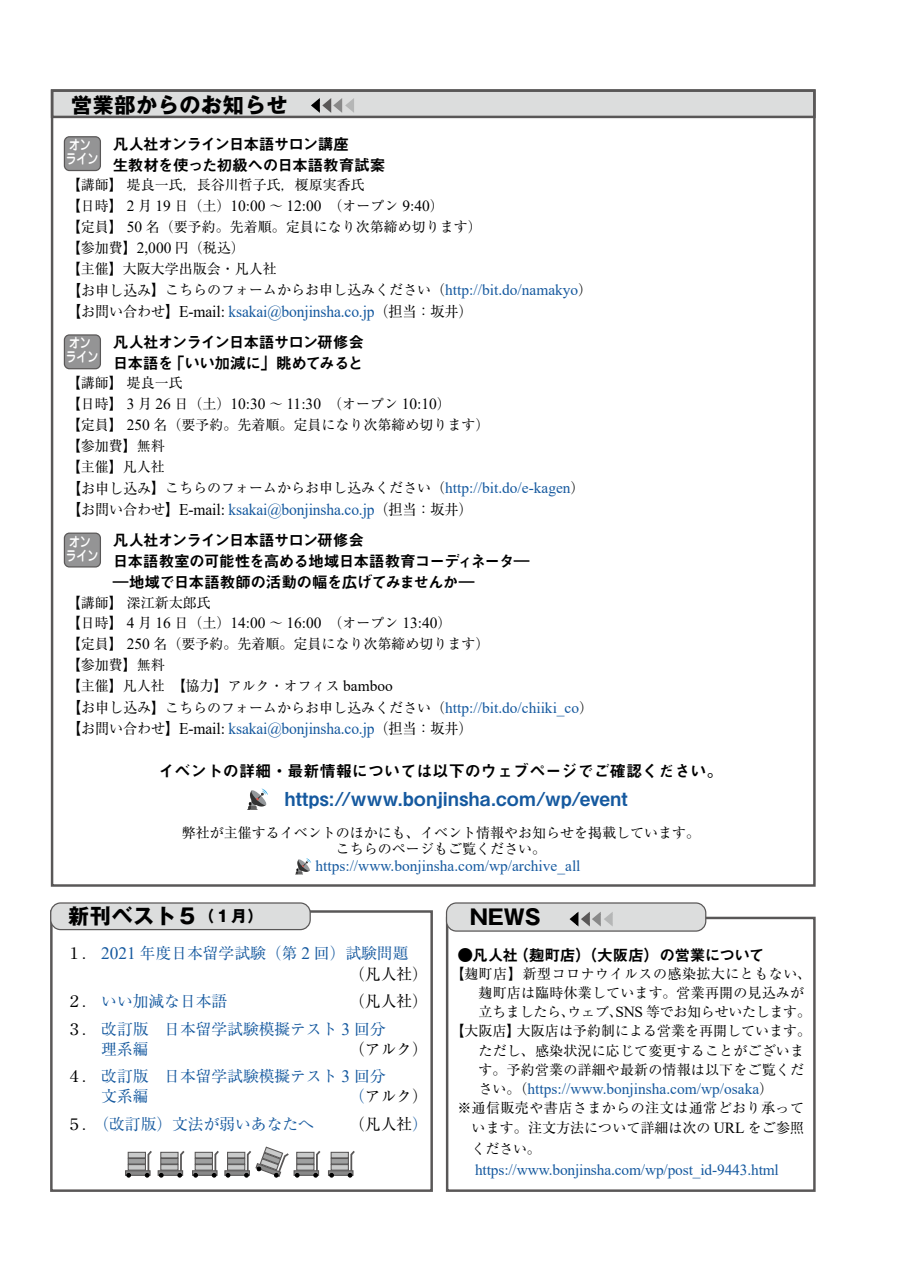
<style>
.page{position:relative;width:903px;height:1275px;background:#fff}
.page>*{position:absolute;margin:0;border:0;box-sizing:border-box;transform-origin:0 0}
.t1{font:700 21px "Gothic MB101 Pro";letter-spacing:.035em;color:#000}
.t2{font:19.25px "Midashi Go Pro MB31";letter-spacing:.01em;color:#15599f}
.t3{font:16.45px "Times New Roman";letter-spacing:-.01em;color:#15599f;scale:.95 1}
.t4{font:16.1px "Midashi Go Pro MB31";color:#000}
.t5{font:15.75px/21px "Midashi Go Pro MB31";letter-spacing:-.055em;color:#000}
.t6{font:15.75px/27.5px "Ryumin Pro";color:#15599f}
.t7{font:15.75px "Ryumin Pro";color:#000}
.t8{font:15.4px "Times New Roman";color:#15599f}
.t9{font:15.4px "Times New Roman";color:#000}
.t10{font:14px/21px "Ryumin Pro";color:#000}
.t11{font:14px/19.2px "Ryumin Pro";letter-spacing:.035em;color:#000;text-align:right}
.t12{font:14px "Ryumin Pro";letter-spacing:-.02em;color:#000}
.t13{font:500 14px/14px "Jun 34 Pro";letter-spacing:-.025em;color:#fff;scale:.8 1}
.s1{font-family:"Times New Roman";font-size:15.4px}
.s2{font-size:14.88px}
.s3{font-family:"Times New Roman";font-size:15.4px;color:#15599f}
.s4{font-family:"Ryumin Pro";font-size:14.88px;color:#000}
.s5{color:#000}
.s6{font-family:"Ryumin Pro";font-size:14px}
.s7{font-family:"Ryumin Pro";font-size:14px;color:#000}
.s8{font-size:15.75px}
.s9{font-family:"Times New Roman";font-size:17.32px}
.s10{color:#15599f}
</style>
<div class="page">
<div style="left:51px;top:89px;width:765px;height:29px;background:#dcdddd;border:2px solid #595757"></div>
<div style="left:64px;top:137px;width:36px;height:34px;background:#949495;border-radius:5px"></div>
<div style="left:64px;top:136px;width:37px;height:35px;border:1px solid #595757;border-radius:5px"></div>
<div style="left:64px;top:335px;width:36px;height:34px;background:#949495;border-radius:5px"></div>
<div style="left:64px;top:334px;width:37px;height:35px;border:1px solid #595757;border-radius:5px"></div>
<div style="left:64px;top:533px;width:36px;height:34px;background:#949495;border-radius:5px"></div>
<div style="left:64px;top:533px;width:37px;height:34px;border:1px solid #595757;border-radius:5px"></div>
<svg style="left:311px;top:98px;width:43px;height:15px"></svg>
<div style="left:446px;top:917px;width:370px;height:275px;border:2px solid #595757"></div>
<div style="left:446px;top:903px;width:260px;height:28px;background:#dcdddd;border-radius:10px"></div>
<div style="left:446px;top:902px;width:260px;height:30px;border:1px solid #595757;border-radius:10px"></div>
<svg style="left:569px;top:911px;width:44px;height:16px"></svg>
<div style="left:50px;top:910px;width:383px;height:282px;border:2px solid #595757"></div>
<div style="left:51px;top:903px;width:259px;height:27px;background:#dcdddd;border-radius:10px"></div>
<div style="left:50px;top:902px;width:261px;height:28px;border:1px solid #595757;border-radius:10px"></div>
<svg style="left:230px;top:1171px;width:14px;height:5px"></svg>
<div style="left:227px;top:1164px;width:18px;height:7px;background:#c9caca;border:1px solid #595757"></div>
<svg style="left:230px;top:1158px;width:14px;height:6px"></svg>
<svg style="left:230px;top:1152px;width:14px;height:6px"></svg>
<svg style="left:328px;top:1170px;width:20px;height:6px"></svg>
<svg style="left:329px;top:1173px;width:5px;height:5px"></svg>
<svg style="left:348px;top:1151px;width:7px;height:27px"></svg>
<div style="left:331px;top:1164px;width:18px;height:7px;background:#c9caca;border:1px solid #595757"></div>
<svg style="left:331px;top:1158px;width:18px;height:6px"></svg>
<svg style="left:331px;top:1152px;width:18px;height:6px"></svg>
<svg style="left:192px;top:1170px;width:20px;height:6px"></svg>
<svg style="left:193px;top:1173px;width:5px;height:5px"></svg>
<svg style="left:212px;top:1151px;width:18px;height:27px"></svg>
<div style="left:195px;top:1164px;width:18px;height:7px;background:#c9caca;border:1px solid #595757"></div>
<svg style="left:195px;top:1158px;width:18px;height:6px"></svg>
<svg style="left:195px;top:1152px;width:18px;height:6px"></svg>
<svg style="left:300px;top:1171px;width:13px;height:5px"></svg>
<svg style="left:244px;top:1146px;width:56px;height:32px"></svg>
<svg style="left:313px;top:1151px;width:8px;height:27px"></svg>
<div style="left:296px;top:1164px;width:18px;height:7px;background:#c9caca;border:1px solid #595757"></div>
<svg style="left:296px;top:1158px;width:18px;height:6px"></svg>
<svg style="left:296px;top:1152px;width:18px;height:6px"></svg>
<svg style="left:164px;top:1171px;width:13px;height:5px"></svg>
<svg style="left:177px;top:1151px;width:8px;height:27px"></svg>
<div style="left:160px;top:1164px;width:19px;height:7px;background:#c9caca;border:1px solid #595757"></div>
<svg style="left:164px;top:1158px;width:15px;height:6px"></svg>
<svg style="left:164px;top:1152px;width:15px;height:6px"></svg>
<svg style="left:125px;top:1170px;width:20px;height:6px"></svg>
<svg style="left:126px;top:1173px;width:5px;height:5px"></svg>
<svg style="left:145px;top:1151px;width:19px;height:27px"></svg>
<div style="left:128px;top:1164px;width:18px;height:7px;background:#c9caca;border:1px solid #595757"></div>
<svg style="left:128px;top:1158px;width:18px;height:6px"></svg>
<svg style="left:128px;top:1152px;width:18px;height:6px"></svg>
<h1 class="t1" style="left:71px;top:87px;width:218px">営業部からのお知らせ</h1>
<p class="t13" style="left:66px;top:137px;width:43px">オンライン</p>
<p class="t5" style="left:113px;top:132px;width:274px">凡人社オンライン日本語サロン講座<br>生教材を使った初級への日本語教育試案</p>
<p class="t10" style="left:67px;top:174px;width:527px">【講師】 堤良一氏，長谷川哲子氏，榎原実香氏<br>【日時】 <span class="s1">2</span> 月 <span class="s1">19</span> 日（土）<span class="s1">10:00</span> ～ <span class="s1">12:00</span>　（オープン <span class="s1">9:40</span>）<br>【定員】 <span class="s1">50</span> 名（要予約。先着順。定員になり次第締め切ります）<br>【参加費】<span class="s1">2,000</span> 円（税込）<br>【主催】大阪大学出版会・凡人社<br><span class="s2">【お申し込み</span>】こちらのフォームからお申し込みください（<span class="s3">http://bit.do/namakyo</span>）</p>
<p class="t3" style="left:67px;top:299px;width:428px"><span class="s4">【お問い合わせ】</span><span class="s5">E-mail:</span> ksakai@bonjinsha.co.jp<span class="s4">（担当：坂井）</span></p>
<p class="t13" style="left:66px;top:335px;width:43px">オンライン</p>
<p class="t5" style="left:113px;top:330px;width:253px">凡人社オンライン日本語サロン研修会日本語を「いい加減に」眺めてみると</p>
<p class="t10" style="left:67px;top:372px;width:118px">【講師】 堤良一氏</p>
<p class="t9" style="left:67px;top:393px;width:386px"><span class="s6">【日時】</span> 3 <span class="s6">月</span> 26 <span class="s6">日（土）</span>10:30 <span class="s6">～</span> 11:30<span class="s6">　（オープン</span> 10:10<span class="s6">）</span></p>
<p class="t10" style="left:67px;top:414px;width:519px">【定員】 <span class="s1">250</span> 名（要予約。先着順。定員になり次第締め切ります）<br>【参加費】無料<br>【主催】凡人社<br><span class="s2">【お申し込み</span>】こちらのフォームからお申し込みください（<span class="s3">http://bit.do/e-kagen</span>）</p>
<p class="t3" style="left:67px;top:498px;width:428px"><span class="s4">【お問い合わせ】</span><span class="s5">E-mail:</span> ksakai@bonjinsha.co.jp<span class="s4">（担当：坂井）</span></p>
<p class="t13" style="left:66px;top:533px;width:43px">オンライン</p>
<p class="t5" style="left:113px;top:528px;width:418px">凡人社オンライン日本語サロン研修会<br>日本語教室の可能性を高める地域日本語教育コーディネータ― ―地域で日本語教師の活動の幅を広げてみませんか―</p>
<p class="t10" style="left:67px;top:591px;width:146px">【講師】 深江新太郎氏</p>
<p class="t9" style="left:67px;top:612px;width:386px"><span class="s6">【日時】</span> 4 <span class="s6">月</span> 16 <span class="s6">日（土）</span>14:00 <span class="s6">～</span> 16:00<span class="s6">　（オープン</span> 13:40<span class="s6">）</span></p>
<p class="t10" style="left:67px;top:633px;width:424px">【定員】 <span class="s1">250</span> 名（要予約。先着順。定員になり次第締め切ります）【参加費】無料<br>【主催】凡人社　【協力】アルク・オフィス <span class="s1">bamboo</span></p>
<p class="t8" style="left:67px;top:697px;width:527px"><span class="s4">【お申し込み</span><span class="s7">】こちらのフォームからお申し込みください（</span>http://bit.do/chiiki_co<span class="s7">）</span></p>
<p class="t3" style="left:67px;top:717px;width:428px"><span class="s4">【お問い合わせ】</span><span class="s5">E-mail:</span> ksakai@bonjinsha.co.jp<span class="s4">（担当：坂井）</span></p>
<p class="t4" style="left:158px;top:758px;width:566px">イベントの詳細・最新情報については以下のウェブページでご確認ください。</p>
<h2 class="t2" style="left:285px;top:783px;width:344px">https://www.bonjinsha.com/wp/event</h2>
<p class="t10" style="left:182px;top:824px;width:519px;line-height:15.8px;text-align:center">弊社が主催するイベントのほかにも、イベント情報やお知らせを掲載しています。こちらのページもご覧ください。</p>
<p class="t8" style="left:315px;top:855px;width:267px">https://www.bonjinsha.com/wp/archive_all</p>
<h1 class="t1" style="left:68px;top:899px;width:197px">新刊ベスト５<span class="s8">（１月）</span></h1>
<p class="t6" style="left:349px;top:942px;width:80px;line-height:20.1px;text-indent:-283px"><span class="s5">１．</span> <span class="s9">2021</span> 年度日本留学試験（第 <span class="s9">2</span> 回）試験問題<span class="s5">（凡人社）</span></p>
<p class="t6" style="left:67px;top:986px;width:162px"><span class="s5">２．</span>いい加減な日本語</p>
<p class="t6" style="left:67px;top:986px;width:363px;text-indent:283px"><span class="s5">（凡人社）<br>３．</span>改訂版　日本留学試験模擬テスト <span class="s9">3</span> 回分</p>
<p class="t6" style="left:101px;top:1034px;width:49px">理系編</p>
<p class="t6" style="left:67px;top:1034px;width:363px;text-indent:283px"><span class="s5">（アルク）<br>４．</span>改訂版　日本留学試験模擬テスト <span class="s9">3</span> 回分　</p>
<p class="t6" style="left:101px;top:1081px;width:49px">文系編</p>
<p class="t7" style="left:349px;top:1084px;width:80px"><span class="s10">（</span>アルク）</p>
<p class="t6" style="left:67px;top:1109px;width:249px"><span class="s5">５．</span>（改訂版）文法が弱いあなたへ</p>
<p class="t7" style="left:349px;top:1111px;width:80px">（凡人社<span class="s10">）</span></p>
<h1 class="t1" style="left:470px;top:900px;width:94px">NEWS　</h1>
<p class="t5" style="left:457px;top:943px;width:308px">●凡人社（麹町店）（大阪店）の営業について</p>
<p class="t11" style="left:450px;top:963px;width:362px">【麹町店】新型コロナウイルスの感染拡大にともない、</p>
<p class="t10" style="left:478px;top:981px;width:327px">麹町店は臨時休業しています。営業再開の見込みが</p>
<p class="t12" style="left:478px;top:1001px;width:334px">立ちましたら、ウェブ、<span class="s1">SNS</span> 等でお知らせいたします。</p>
<p class="t10" style="left:450px;top:1020px;width:362px">【大阪店】大阪店は予約制による営業を再開しています。</p>
<p class="t10" style="left:478px;top:1039px;width:327px">ただし、感染状況に応じて変更することがございま</p>
<p class="t10" style="left:478px;top:1058px;width:327px">す。予約営業の詳細や最新の情報は以下をご覧くだ</p>
<p class="t8" style="left:478px;top:1078px;width:296px"><span class="s7">さい。（</span>https://www.bonjinsha.com/wp/osaka<span class="s7">）</span></p>
<p class="t11" style="left:457px;top:1098px;width:348px">※通信販売や書店さまからの注文は通常どおり承っています。注文方法について詳細は次の <span class="s1">URL</span> をご参照</p>
<p class="t10" style="left:471px;top:1137px;width:71px">ください。</p>
<p class="t8" style="left:475px;top:1158px;width:305px">https://www.bonjinsha.com/wp/post_id-9443.html</p>
</div>
